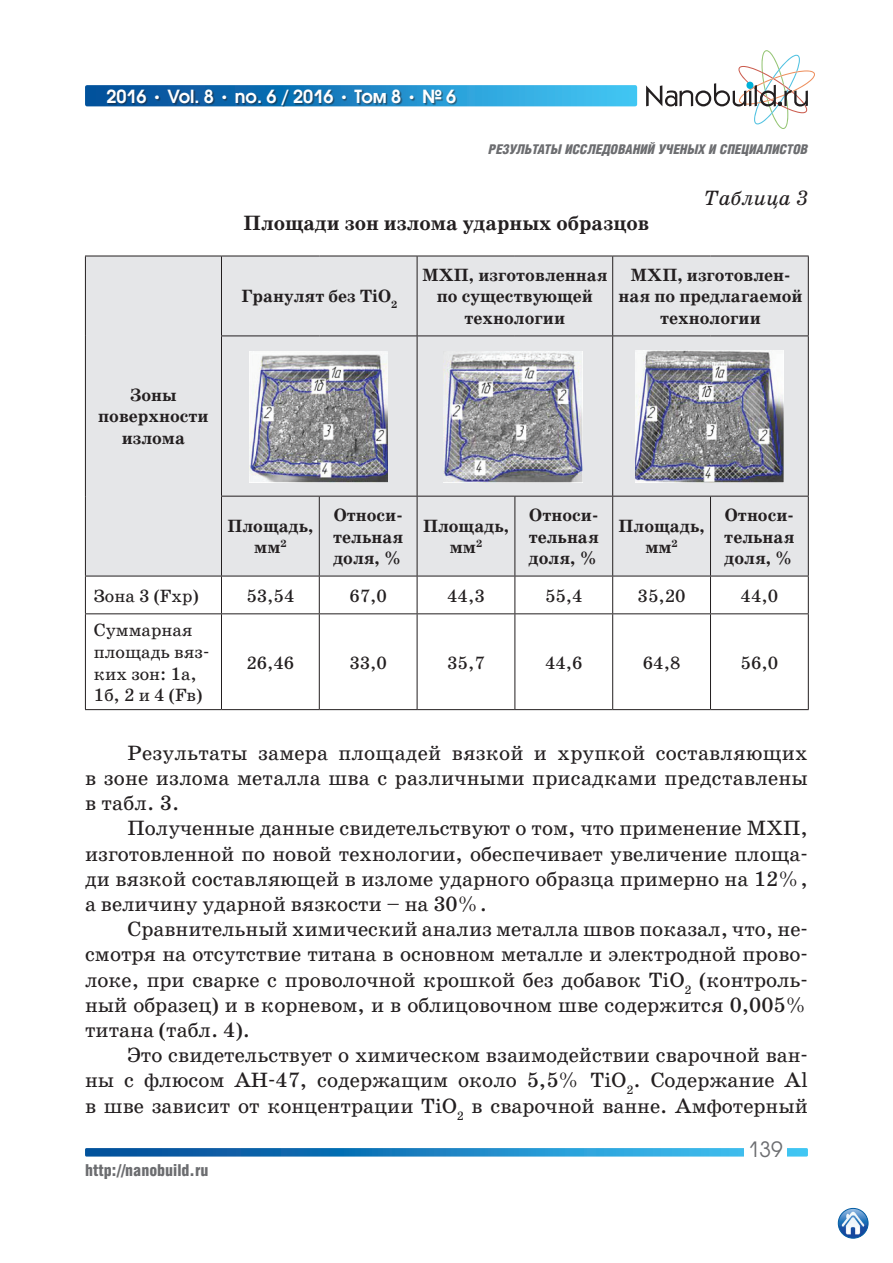
<style>
.page{position:relative;width:893px;height:1263px;background:#fff}
.page>*{position:absolute;margin:0;border:0;box-sizing:border-box;transform-origin:0 0}
.t1{font:21px/25.2px "School Book C";color:#231f20;text-align:justify}
.t2{font:700 21px "School Book C";color:#231f20}
.t3{font:italic 21px "School Book C";color:#231f20}
.t4{font:21px "Avant Garde Gothic C";color:#6c6d70}
.t5{font:700 18px/21.6px "School Book C";color:#231f20;text-align:center}
.t6{font:18px/21.6px "School Book C";color:#231f20}
.t7{font:600 18px "Avant Garde Gothic C";color:#fff}
.t8{font:900 16.5px "Helios Cond";color:#6c6d70}
.t9{font:italic 900 13.5px "Helios Cond";color:#6c6d70}
.s1{font-family:"School Book C";font-weight:700}
</style>
<div class="page">
<svg style="left:85px;top:1148px;width:723px;height:8px;background:#1e84c3"></svg>
<div style="left:744px;top:1137px;width:43px;height:19px;background:#fff"></div>
<div style="left:85px;top:85px;width:552px;height:21px;background:linear-gradient(to right,#004694,#42c8f6);border-radius:2px"></div>
<div style="left:108px;top:90px;width:349px;height:17px;background:#231f20;opacity:.5"></div>
<svg style="left:646px;top:50px;width:169px;height:79px"></svg>
<img style="left:838px;top:1208px;width:30px;height:30px;border-radius:15px">
<div style="left:838px;top:1208px;width:30px;height:30px;border:1px solid #015ca3;border-radius:50%"></div>
<div style="left:86px;top:257px;width:722px;height:319px;background:#e5e6e8"></div>
<hr style="left:85px;top:256px;width:136px;height:1px;background:#231f20">
<hr style="left:85px;top:256px;width:1px;height:80px;background:#231f20">
<hr style="left:221px;top:256px;width:98px;height:1px;background:#231f20">
<hr style="left:221px;top:256px;width:1px;height:80px;background:#231f20">
<hr style="left:319px;top:256px;width:98px;height:1px;background:#231f20">
<hr style="left:417px;top:256px;width:98px;height:1px;background:#231f20">
<hr style="left:417px;top:256px;width:1px;height:80px;background:#231f20">
<hr style="left:515px;top:256px;width:98px;height:1px;background:#231f20">
<hr style="left:613px;top:256px;width:97px;height:1px;background:#231f20">
<hr style="left:612px;top:256px;width:1px;height:80px;background:#231f20">
<hr style="left:710px;top:256px;width:99px;height:1px;background:#231f20">
<hr style="left:808px;top:256px;width:1px;height:80px;background:#231f20">
<hr style="left:85px;top:336px;width:1px;height:160px;background:#231f20">
<hr style="left:221px;top:336px;width:1px;height:160px;background:#231f20">
<hr style="left:417px;top:336px;width:1px;height:160px;background:#231f20">
<hr style="left:612px;top:336px;width:1px;height:160px;background:#231f20">
<hr style="left:808px;top:336px;width:1px;height:160px;background:#231f20">
<hr style="left:85px;top:496px;width:1px;height:80px;background:#231f20">
<hr style="left:221px;top:496px;width:1px;height:80px;background:#231f20">
<hr style="left:319px;top:496px;width:1px;height:80px;background:#231f20">
<hr style="left:417px;top:496px;width:1px;height:80px;background:#231f20">
<hr style="left:514px;top:496px;width:1px;height:80px;background:#231f20">
<hr style="left:612px;top:496px;width:1px;height:80px;background:#231f20">
<hr style="left:710px;top:496px;width:1px;height:80px;background:#231f20">
<hr style="left:808px;top:496px;width:1px;height:80px;background:#231f20">
<hr style="left:221px;top:336px;width:98px;height:1px;background:#231f20">
<hr style="left:319px;top:336px;width:98px;height:1px;background:#231f20">
<hr style="left:417px;top:336px;width:98px;height:1px;background:#231f20">
<hr style="left:515px;top:336px;width:98px;height:1px;background:#231f20">
<hr style="left:613px;top:336px;width:97px;height:1px;background:#231f20">
<hr style="left:710px;top:336px;width:99px;height:1px;background:#231f20">
<hr style="left:221px;top:496px;width:98px;height:1px;background:#231f20">
<hr style="left:319px;top:496px;width:98px;height:1px;background:#231f20">
<hr style="left:417px;top:496px;width:98px;height:1px;background:#231f20">
<hr style="left:515px;top:496px;width:98px;height:1px;background:#231f20">
<hr style="left:613px;top:496px;width:97px;height:1px;background:#231f20">
<hr style="left:710px;top:496px;width:99px;height:1px;background:#231f20">
<hr style="left:85px;top:576px;width:136px;height:1px;background:#231f20">
<hr style="left:85px;top:576px;width:1px;height:37px;background:#231f20">
<hr style="left:221px;top:576px;width:98px;height:1px;background:#231f20">
<hr style="left:221px;top:576px;width:1px;height:37px;background:#231f20">
<hr style="left:319px;top:576px;width:98px;height:1px;background:#231f20">
<hr style="left:319px;top:576px;width:1px;height:37px;background:#231f20">
<hr style="left:417px;top:576px;width:98px;height:1px;background:#231f20">
<hr style="left:417px;top:576px;width:1px;height:37px;background:#231f20">
<hr style="left:515px;top:576px;width:98px;height:1px;background:#231f20">
<hr style="left:514px;top:576px;width:1px;height:37px;background:#231f20">
<hr style="left:613px;top:576px;width:97px;height:1px;background:#231f20">
<hr style="left:612px;top:576px;width:1px;height:37px;background:#231f20">
<hr style="left:710px;top:576px;width:99px;height:1px;background:#231f20">
<hr style="left:710px;top:576px;width:1px;height:37px;background:#231f20">
<hr style="left:808px;top:576px;width:1px;height:37px;background:#231f20">
<hr style="left:85px;top:613px;width:136px;height:1px;background:#231f20">
<hr style="left:85px;top:614px;width:1px;height:95px;background:#231f20">
<hr style="left:221px;top:613px;width:98px;height:1px;background:#231f20">
<hr style="left:221px;top:614px;width:1px;height:95px;background:#231f20">
<hr style="left:319px;top:613px;width:98px;height:1px;background:#231f20">
<hr style="left:319px;top:614px;width:1px;height:95px;background:#231f20">
<hr style="left:417px;top:613px;width:98px;height:1px;background:#231f20">
<hr style="left:417px;top:614px;width:1px;height:95px;background:#231f20">
<hr style="left:515px;top:613px;width:98px;height:1px;background:#231f20">
<hr style="left:514px;top:614px;width:1px;height:95px;background:#231f20">
<hr style="left:613px;top:613px;width:97px;height:1px;background:#231f20">
<hr style="left:612px;top:614px;width:1px;height:95px;background:#231f20">
<hr style="left:710px;top:613px;width:99px;height:1px;background:#231f20">
<hr style="left:710px;top:614px;width:1px;height:95px;background:#231f20">
<hr style="left:808px;top:614px;width:1px;height:95px;background:#231f20">
<hr style="left:85px;top:709px;width:136px;height:1px;background:#231f20">
<hr style="left:221px;top:709px;width:98px;height:1px;background:#231f20">
<hr style="left:319px;top:709px;width:98px;height:1px;background:#231f20">
<hr style="left:417px;top:709px;width:98px;height:1px;background:#231f20">
<hr style="left:515px;top:709px;width:98px;height:1px;background:#231f20">
<hr style="left:613px;top:709px;width:97px;height:1px;background:#231f20">
<hr style="left:710px;top:709px;width:99px;height:1px;background:#231f20">
<img style="left:249px;top:351px;width:139px;height:132px">
<img style="left:443px;top:351px;width:139px;height:132px">
<img style="left:635px;top:351px;width:148px;height:131px">
<p class="t7" style="left:106px;top:85px;width:351px">2016 <span class="s1">•</span> Vol. 8 <span class="s1">•</span> no. 6 / 2016 <span class="s1">•</span> Том 8 <span class="s1">•</span> № 6</p>
<p class="t9" style="left:489px;top:142px;width:321px">РЕЗУЛЬТАТЫ ИССЛЕДОВАНИЙ УЧЕНЫХ И СПЕЦИАЛИСТОВ</p>
<p class="t3" style="left:704px;top:186px;width:106px">Таблица 3</p>
<p class="t2" style="left:243px;top:212px;width:407px">Площади зон излома ударных образцов</p>
<p class="t5" style="left:98px;top:385px;width:112px">Зоны поверхности излома</p>
<p class="t5" style="left:241px;top:286px;width:157px">Гранулят без TiO<sub>2</sub></p>
<p class="t5" style="left:422px;top:265px;width:187px">МХП, изготовленная по существующей технологии</p>
<p class="t5" style="left:618px;top:265px;width:186px">МХП, изготовлен&shy;ная по предлагаемой технологии</p>
<p class="t5" style="left:227px;top:516px;width:88px">Площадь, мм<sup>2</sup></p>
<p class="t5" style="left:333px;top:505px;width:72px;text-align:justify">Относи&shy;тельная доля, %</p>
<p class="t5" style="left:423px;top:516px;width:88px">Площадь, мм<sup>2</sup></p>
<p class="t5" style="left:529px;top:505px;width:72px;text-align:justify">Относи&shy;тельная доля, %</p>
<p class="t5" style="left:619px;top:516px;width:88px">Площадь, мм<sup>2</sup></p>
<p class="t5" style="left:724px;top:505px;width:72px;text-align:justify">Относи&shy;тельная доля, %</p>
<p class="t6" style="left:94px;top:585px;width:106px">Зона 3 (Fхр)</p>
<p class="t6" style="left:246px;top:585px;width:50px">53,54</p>
<p class="t6" style="left:349px;top:585px;width:39px">67,0</p>
<p class="t6" style="left:447px;top:585px;width:39px">44,3</p>
<p class="t6" style="left:545px;top:585px;width:39px">55,4</p>
<p class="t6" style="left:638px;top:585px;width:50px">35,20</p>
<p class="t6" style="left:741px;top:585px;width:39px">44,0</p>
<p class="t6" style="left:94px;top:620px;width:117px">Суммарная площадь вяз&shy;ких зон: 1а,<br>1б, 2 и 4 (Fв)</p>
<p class="t6" style="left:246px;top:652px;width:50px">26,46</p>
<p class="t6" style="left:349px;top:652px;width:39px">33,0</p>
<p class="t6" style="left:447px;top:652px;width:39px">35,7</p>
<p class="t6" style="left:545px;top:652px;width:39px">44,6</p>
<p class="t6" style="left:643px;top:652px;width:39px">64,8</p>
<p class="t6" style="left:741px;top:652px;width:39px">56,0</p>
<p class="t1" style="left:85px;top:740px;width:724px;text-indent:43px">Результаты замера площадей вязкой и хрупкой составляющих в зоне излома металла шва с различными присадками представлены в табл. 3.</p>
<p class="t1" style="left:85px;top:816px;width:724px;text-indent:43px">Полученные данные свидетельствуют о том, что применение МХП, изготовленной по новой технологии, обеспечивает увеличение площа&shy;ди вязкой составляющей в изломе ударного образца примерно на 12%, а величину ударной вязкости – на 30%.</p>
<p class="t1" style="left:85px;top:917px;width:724px;text-indent:43px">Сравнительный химический анализ металла швов показал, что, не&shy;смотря на отсутствие титана в основном металле и электродной прово&shy;локе, при сварке с проволочной крошкой без добавок TiO<sub>2</sub> (контроль&shy;ный образец) и в корневом, и в облицовочном шве содержится 0,005% титана (табл. 4).</p>
<p class="t1" style="left:85px;top:1043px;width:724px;text-indent:43px">Это свидетельствует о химическом взаимодействии сварочной ван&shy;ны с флюсом АН-47, содержащим около 5,5% TiO<sub>2</sub>. Содержание Al в шве зависит от концентрации TiO<sub>2</sub> в сварочной ванне. Амфотерный</p>
<p class="t8" style="left:85px;top:1161px;width:125px">http://nanobuild.ru</p>
<p class="t4" style="left:748px;top:1136px;width:36px">139</p>
</div>
